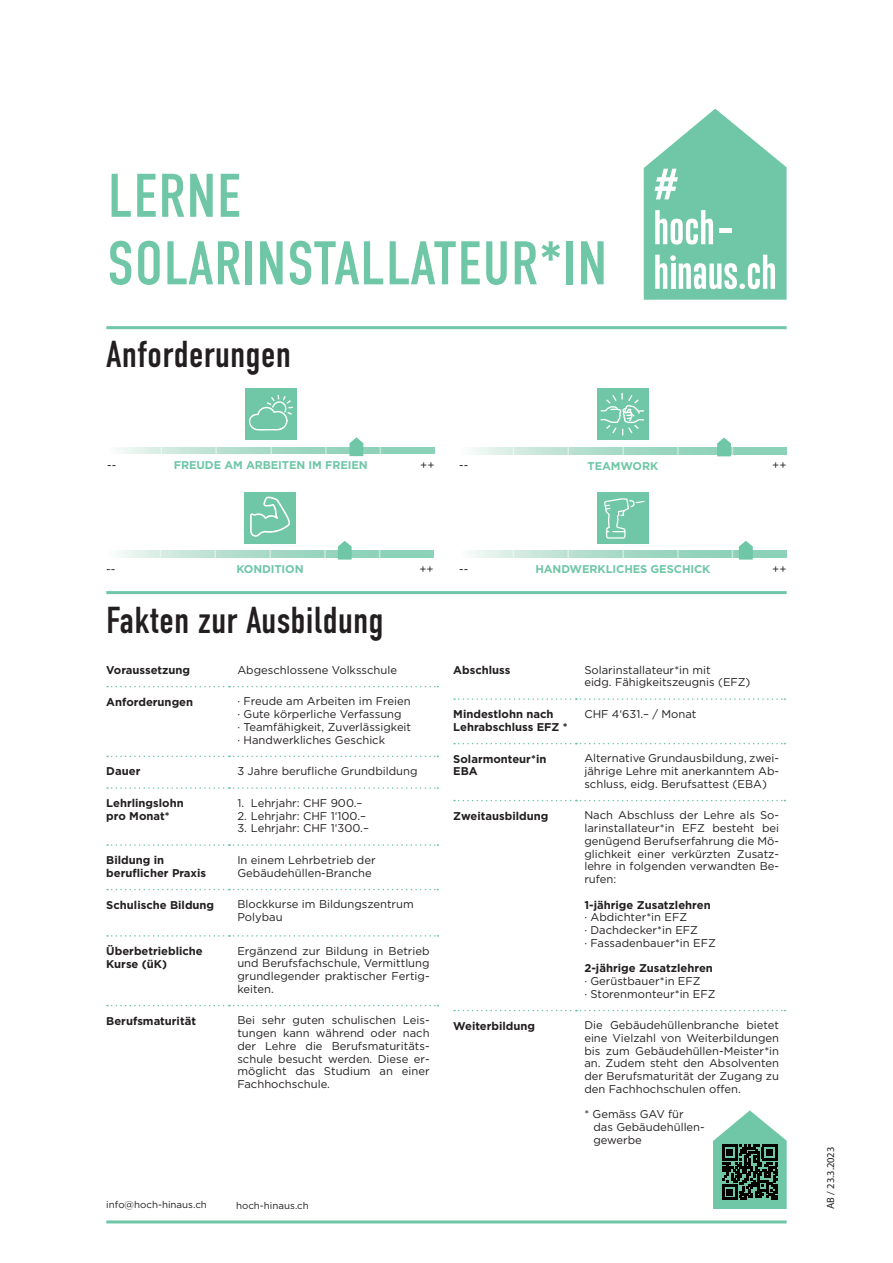
<style>
.page{position:relative;width:893px;height:1263px;background:#fff}
.page>*{position:absolute;margin:0;border:0;box-sizing:border-box;transform-origin:0 0}
.t1{font:61.5px/67.5px "DIN Condensed";letter-spacing:.01em;color:#6fc7a7}
.t2{font:37.5px "DIN Condensed";color:#231f20}
.t3{font:11.25px/12.8px "Gotham";color:#231f20}
.t4{font:700 11.25px/12.8px "Gotham";color:#231f20}
.t5{font:700 11.25px "Gotham";letter-spacing:-.01em;color:#6fc7a7}
.t6{font:10.5px "Myriad Pro";color:#231f20}
.t7{font:9.75px "Gotham";color:#231f20}
</style>
<div class="page">
<hr style="left:106px;top:326px;width:681px;height:3px;background:#6fc7a7">
<hr style="left:106px;top:1220px;width:681px;height:3px;background:#6fc7a7">
<hr style="left:106px;top:591px;width:681px;height:3px;background:#6fc7a7">
<svg style="left:471px;top:448px;width:316px;height:6px;background:#aeddcb"></svg>
<svg style="left:471px;top:551px;width:316px;height:6px;background:#aeddcb"></svg>
<svg style="left:118px;top:551px;width:316px;height:6px;background:#aeddcb"></svg>
<svg style="left:567px;top:447px;width:2px;height:8px"></svg>
<svg style="left:622px;top:447px;width:2px;height:8px"></svg>
<svg style="left:677px;top:447px;width:2px;height:8px"></svg>
<svg style="left:567px;top:550px;width:2px;height:8px"></svg>
<svg style="left:622px;top:550px;width:2px;height:8px"></svg>
<svg style="left:677px;top:550px;width:2px;height:8px"></svg>
<svg style="left:324px;top:550px;width:2px;height:8px"></svg>
<svg style="left:717px;top:438px;width:16px;height:18px"></svg>
<svg style="left:338px;top:541px;width:14px;height:19px"></svg>
<svg style="left:739px;top:541px;width:14px;height:19px"></svg>
<svg style="left:119px;top:447px;width:316px;height:7px;background:#aeddcb"></svg>
<svg style="left:215px;top:447px;width:2px;height:7px"></svg>
<svg style="left:270px;top:447px;width:2px;height:7px"></svg>
<svg style="left:325px;top:447px;width:2px;height:7px"></svg>
<svg style="left:350px;top:437px;width:13px;height:19px"></svg>
<div style="left:245px;top:389px;width:51px;height:51px;background:#6fc7a7"></div>
<svg style="left:249px;top:395px;width:44px;height:36px"></svg>
<svg style="left:107px;top:686px;width:331px;height:1px"></svg>
<svg style="left:107px;top:756px;width:331px;height:1px"></svg>
<svg style="left:107px;top:787px;width:331px;height:2px"></svg>
<svg style="left:107px;top:844px;width:331px;height:2px"></svg>
<svg style="left:107px;top:889px;width:331px;height:1px"></svg>
<svg style="left:107px;top:935px;width:331px;height:2px"></svg>
<svg style="left:107px;top:1005px;width:331px;height:1px"></svg>
<svg style="left:454px;top:698px;width:331px;height:2px"></svg>
<svg style="left:454px;top:743px;width:331px;height:1px"></svg>
<svg style="left:454px;top:800px;width:331px;height:1px"></svg>
<svg style="left:454px;top:1010px;width:331px;height:1px"></svg>
<div style="left:244px;top:492px;width:52px;height:51px;background:#6fc7a7"></div>
<svg style="left:250px;top:496px;width:40px;height:41px"></svg>
<div style="left:597px;top:389px;width:51px;height:51px;background:#6fc7a7"></div>
<svg style="left:601px;top:393px;width:43px;height:43px"></svg>
<div style="left:597px;top:492px;width:51px;height:51px;background:#6fc7a7"></div>
<svg style="left:604px;top:498px;width:40px;height:41px"></svg>
<svg style="left:644px;top:109px;width:143px;height:191px"></svg>
<hr style="left:719px;top:229px;width:12px;height:4px;background:#fff">
<svg style="left:713px;top:1110px;width:74px;height:99px"></svg>
<div style="left:726px;top:1189px;width:7px;height:6px;background:#000001"></div>
<h1 class="t1" style="left:107px;top:163px;width:502px">LERNE<br>SOLARINSTALLATEUR*IN</h1>
<h2 class="t2" style="left:106px;top:334px;width:186px">Anforderungen</h2>
<p class="t3" style="left:107px;top:459px;width:11px">--</p>
<p class="t5" style="left:174px;top:459px;width:195px">FREUDE AM ARBEITEN IM FREIEN</p>
<p class="t3" style="left:420px;top:459px;width:16px">++</p>
<p class="t3" style="left:459px;top:459px;width:11px">--</p>
<p class="t5" style="left:588px;top:459px;width:72px">TEAMWORK</p>
<p class="t3" style="left:772px;top:459px;width:16px">++</p>
<p class="t3" style="left:106px;top:562px;width:11px">--</p>
<p class="t5" style="left:236px;top:562px;width:69px">KONDITION</p>
<p class="t3" style="left:419px;top:562px;width:16px">++</p>
<h2 class="t2" style="left:106px;top:599px;width:279px">Fakten zur Ausbildung</h2>
<p class="t4" style="left:106px;top:663px;width:85px">Voraussetzung</p>
<p class="t3" style="left:237px;top:663px;width:161px">Abgeschlossene Volksschule</p>
<p class="t4" style="left:106px;top:695px;width:88px">Anforderungen</p>
<p class="t3" style="left:237px;top:695px;width:175px">· Freude am Arbeiten im Freien · Gute körperliche Verfassung<br>· Teamfähigkeit, Zuverlässigkeit · Handwerkliches Geschick</p>
<p class="t4" style="left:106px;top:765px;width:36px">Dauer</p>
<p class="t3" style="left:237px;top:764px;width:182px">3 Jahre berufliche Grundbildung</p>
<p class="t4" style="left:106px;top:796px;width:79px">Lehrlingslohn pro Monat*</p>
<p class="t3" style="left:237px;top:796px;width:127px">1. Lehrjahr: CHF 900.–</p>
<p class="t3" style="left:237px;top:809px;width:130px">2. Lehrjahr: CHF 1‘100.–</p>
<p class="t3" style="left:237px;top:822px;width:133px">3. Lehrjahr: CHF 1‘300.–</p>
<p class="t4" style="left:106px;top:853px;width:101px">Bildung in beruflicher Praxis</p>
<p class="t3" style="left:237px;top:853px;width:140px">In einem Lehrbetrieb der<br>Gebäudehüllen-Branche</p>
<p class="t4" style="left:106px;top:898px;width:109px">Schulische Bildung</p>
<p class="t3" style="left:237px;top:898px;width:178px">Blockkurse im Bildungszentrum<br>Polybau</p>
<p class="t4" style="left:106px;top:944px;width:98px">Überbetriebliche<br>Kurse (üK)</p>
<p class="t3" style="left:237px;top:944px;width:194px;text-align:justify">Ergänzend zur Bildung in Betrieb und Berufsfachschule, Vermittlung grundlegender praktischer Fertig&shy;keiten.</p>
<p class="t4" style="left:106px;top:1014px;width:91px">Berufsmaturität</p>
<p class="t3" style="left:237px;top:1014px;width:194px;text-align:justify">Bei sehr guten schulischen Leis&shy;tungen kann während oder nach der Lehre die Berufsmaturitäts&shy;schule besucht werden. Diese er&shy;möglicht das Studium an einer Fachhochschule.</p>
<p class="t3" style="left:459px;top:562px;width:11px">--</p>
<p class="t5" style="left:535px;top:562px;width:177px">HANDWERKLICHES GESCHICK</p>
<p class="t3" style="left:772px;top:562px;width:16px">++</p>
<p class="t4" style="left:453px;top:663px;width:59px">Abschluss</p>
<p class="t3" style="left:584px;top:663px;width:168px">Solarinstallateur*in mit<br>eidg. Fähigkeitszeugnis (EFZ)</p>
<p class="t4" style="left:453px;top:707px;width:116px">Mindestlohn nach<br>Lehrabschluss EFZ *</p>
<p class="t3" style="left:584px;top:707px;width:114px">CHF 4‘631.– / Monat</p>
<p class="t4" style="left:453px;top:752px;width:95px">Solarmonteur*in<br>EBA</p>
<p class="t3" style="left:584px;top:752px;width:196px;text-align:justify">Alternative Grundausbildung, zwei&shy;jährige Lehre mit anerkanntem Ab&shy;schluss, eidg. Berufsattest (EBA)</p>
<p class="t4" style="left:453px;top:809px;width:97px">Zweitausbildung</p>
<p class="t3" style="left:584px;top:809px;width:196px;text-align:justify">Nach Abschluss der Lehre als So&shy;larinstallateur*in EFZ besteht bei genügend Berufserfahrung die Mö&shy;glichkeit einer verkürzten Zusatz&shy;lehre in folgenden verwandten Be&shy;rufen:</p>
<p class="t4" style="left:584px;top:898px;width:128px">1-jährige Zusatzlehren</p>
<p class="t3" style="left:584px;top:911px;width:133px">· Abdichter*in EFZ<br>· Dachdecker*in EFZ<br>· Fassadenbauer*in EFZ</p>
<p class="t4" style="left:584px;top:962px;width:130px">2-jährige Zusatzlehren</p>
<p class="t3" style="left:584px;top:974px;width:133px">· Gerüstbauer*in EFZ<br>· Storenmonteur*in EFZ</p>
<p class="t4" style="left:453px;top:1019px;width:83px">Weiterbildung</p>
<p class="t3" style="left:584px;top:1019px;width:196px;text-align:justify">Die Gebäudehüllenbranche bietet eine Vielzahl von Weiterbildungen bis zum Gebäudehüllen-Meister*in an. Zudem steht den Absolventen der Berufsmaturität der Zugang zu den Fachhochschulen offen.</p>
<p class="t3" style="left:593px;top:1108px;width:113px;text-indent:-9px">* Gemäss GAV für das Gebäudehüllen&shy;gewerbe</p>
<p class="t7" style="left:106px;top:1199px;width:102px">info@hoch-hinaus.ch</p>
<p class="t7" style="left:236px;top:1200px;width:74px">hoch-hinaus.ch</p>
<p class="t6" style="left:825px;top:1209px;width:64px;rotate:-90deg">AB / 23.3.2023</p>
</div>
